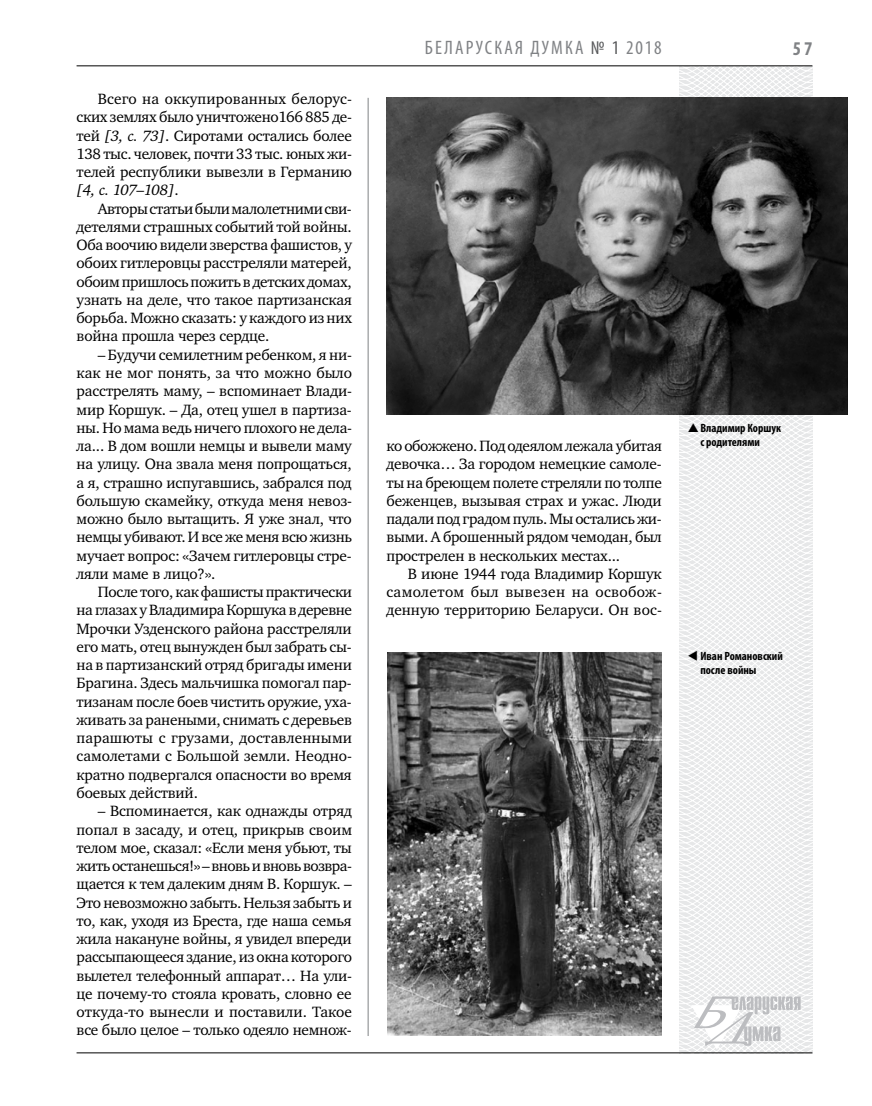
<style>
.page{position:relative;width:872px;height:1106px;background:#fff}
.page>*{position:absolute;margin:0;border:0;box-sizing:border-box;transform-origin:0 0}
.t1{font:condensed 19.5px "Myriad Pro";letter-spacing:.11em;color:#808285}
.t2{font:700 condensed 19.5px "Myriad Pro";color:#808285}
.t3{font:15.3px/18.3px "Charter C";letter-spacing:-.01em;color:#000;text-align:justify}
.t4{font:700 condensed 12px/13.5px "Myriad Pro";color:#000}
.s1{font-style:italic}
.s2{color:#58595b}
</style>
<div class="page">
<hr style="left:368px;top:98px;width:1px;height:938px;background:#808285">
<svg style="left:621px;top:65px;width:227px;height:989px"></svg>
<svg style="left:691px;top:996px;width:109px;height:53px"></svg>
<hr style="left:77px;top:65px;width:735px;height:1px;background:#000">
<hr style="left:77px;top:1052px;width:735px;height:1px;background:#000">
<img style="left:386px;top:97px;width:461px;height:317px">
<img style="left:387px;top:652px;width:275px;height:383px">
<svg style="left:698px;top:660px;width:12px;height:1px"></svg>
<svg style="left:688px;top:423px;width:23px;height:10px"></svg>
<p class="t3" style="left:77px;top:90px;width:277px;text-indent:21px">Всего на оккупированных белорус&shy;ских землях было уничтожено166 885 де&shy;тей <span class="s1">[3, с. 73]</span>. Сиротами остались более 138 тыс. человек, почти 33 тыс. юных жи&shy;телей республики вывезли в Германию <span class="s1">[4, с. 107–108]</span>.</p>
<p class="t3" style="left:77px;top:199px;width:277px;text-indent:21px">Авторы статьи были малолетними сви&shy;детелями страшных событий той войны.<br>Оба воочию видели зверства фашистов, у обоих гитлеровцы расстреляли матерей, обоим пришлось пожить в детских домах, узнать на деле, что такое партизанская борьба. Можно сказать: у каждого из них война прошла через сердце.</p>
<p class="t3" style="left:77px;top:345px;width:277px;text-indent:21px">– Будучи семилетним ребенком, я ни&shy;как не мог понять, за что можно было расстрелять маму, – вспоминает Влади&shy;мир Коршук. – Да, отец ушел в партиза&shy;ны. Но мама ведь ничего плохого не дела&shy;ла... В дом вошли немцы и вывели маму на улицу. Она звала меня попрощаться, а я, страшно испугавшись, забрался под большую скамейку, откуда меня невоз&shy;можно было вытащить. Я уже знал, что немцы убивают. И все же меня всю жизнь мучает вопрос: «Зачем гитлеровцы стре&shy;ляли маме в лицо?».</p>
<p class="t3" style="left:77px;top:583px;width:277px;text-indent:21px">После того, как фашисты практически на глазах у Владимира Коршука в деревне Мрочки Узденского района расстреляли его мать, отец вынужден был забрать сы&shy;на в партизанский отряд бригады имени Брагина. Здесь мальчишка помогал пар&shy;тизанам после боев чистить оружие, уха&shy;живать за ранеными, снимать с деревьев парашюты с грузами, доставленными самолетами с Большой земли. Неодно&shy;кратно подвергался опасности во время боевых действий.</p>
<p class="t3" style="left:77px;top:802px;width:277px;text-indent:21px">– Вспоминается, как однажды отряд попал в засаду, и отец, прикрыв своим телом мое, сказал: «Если меня убьют, ты жить останешься!» – вновь и вновь возвра&shy;щается к тем далеким дням В. Коршук. – Это невозможно забыть. Нельзя забыть и то, как, уходя из Бреста, где наша семья жила накануне войны, я увидел впереди рассыпающееся здание, из окна которого вылетел телефонный аппарат… На ули&shy;це почему-то стояла кровать, словно ее откуда-то вынесли и поставили. Такое все было целое – только одеяло немнож-</p>
<p class="t1" style="left:425px;top:36px;width:238px">БЕЛАРУСКАЯ ДУМКА <span class="s2">№ 1</span> 2018</p>
<p class="t2" style="left:793px;top:37px;width:21px">57</p>
<p class="t3" style="left:386px;top:437px;width:277px">ко обожжено. Под одеялом лежала убитая девочка… За городом немецкие самоле&shy;ты на бреющем полете стреляли по толпе беженцев, вызывая страх и ужас. Люди падали под градом пуль. Мы остались жи&shy;выми. А брошенный рядом чемодан, был прострелен в нескольких местах...</p>
<p class="t3" style="left:386px;top:564px;width:277px;text-indent:21px">В июне 1944 года Владимир Коршук самолетом был вывезен на освобож&shy;денную территорию Беларуси. Он вос-</p>
<p class="t4" style="left:700px;top:421px;width:82px">Владимир Коршук с родителями</p>
<p class="t4" style="left:700px;top:649px;width:84px;text-indent:-13px">▼ Иван Романовский после войны</p>
</div>
